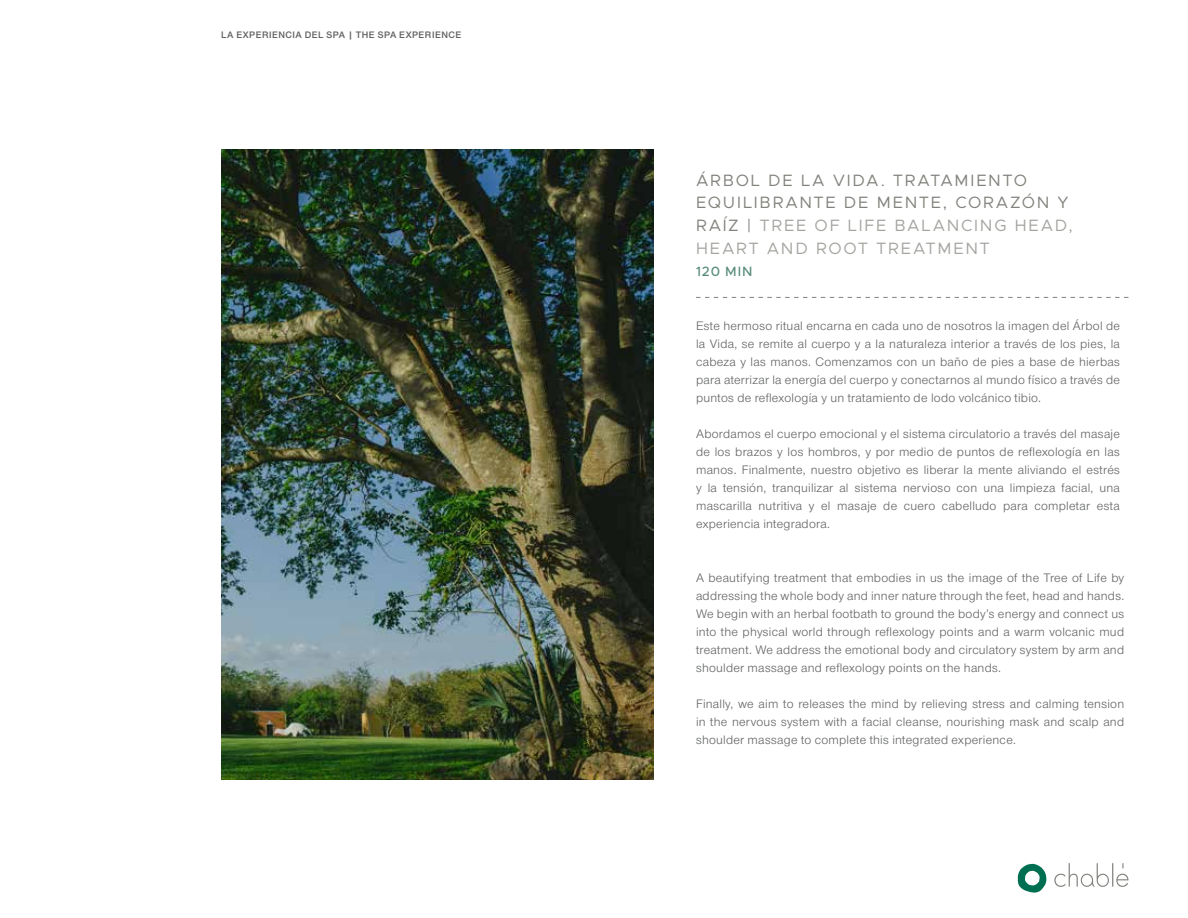
<style>
.page{position:relative;width:1188px;height:918px;background:#fff}
.page>*{position:absolute;margin:0;border:0;box-sizing:border-box;transform-origin:0 0}
.t1{font:16.5px/22.6px "Metropolis";letter-spacing:.105em;color:#81827c}
.t2{font:500 13.5px "Metropolis";letter-spacing:.065em;color:#578b77}
.t3{font:12.75px/18px "Nimbus San Nov T";letter-spacing:.02em;color:#5f6060;text-align:justify}
.t4{font:9.75px "Nimbus San Nov T Sem Bol";letter-spacing:.05em;color:#5f6060}
.s1{color:#a4a5a0}
</style>
<div class="page">
<svg style="left:1018px;top:864px;width:28px;height:29px"></svg>
<svg style="left:1054px;top:863px;width:75px;height:24px"></svg>
<img style="left:221px;top:150px;width:433px;height:630px">
<svg style="left:696px;top:297px;width:432px;height:1px"></svg>
<p class="t4" style="left:221px;top:29px;width:242px">LA EXPERIENCIA DEL SPA | THE SPA EXPERIENCE</p>
<p class="t1" style="left:696px;top:169px;width:378px">ÁRBOL DE LA VIDA. TRATAMIENTO<br>EQUILIBRANTE DE MENTE, CORAZÓN Y<br>RAÍZ | <span class="s1">TREE OF LIFE BALANCING HEAD,<br>HEART AND ROOT TREATMENT</span></p>
<p class="t2" style="left:696px;top:263px;width:58px">120 MIN</p>
<p class="t3" style="left:696px;top:316px;width:425px">Este hermoso ritual encarna en cada uno de nosotros la imagen del Árbol de la Vida, se remite al cuerpo y a la naturaleza interior a través de los pies, la cabeza y las manos. Comenzamos con un baño de pies a base de hierbas para aterrizar la energía del cuerpo y conectarnos al mundo físico a través de puntos de reflexología y un tratamiento de lodo volcánico tibio.</p>
<p class="t3" style="left:696px;top:424px;width:425px">Abordamos el cuerpo emocional y el sistema circulatorio a través del masaje de los brazos y los hombros, y por medio de puntos de reflexología en las manos. Finalmente, nuestro objetivo es liberar la mente aliviando el estrés y la tensión, tranquilizar al sistema nervioso con una limpieza facial, una mascarilla nutritiva y el masaje de cuero cabelludo para completar esta experiencia integradora.</p>
<p class="t3" style="left:696px;top:568px;width:430px">A beautifying treatment that embodies in us the image of the Tree of Life by addressing the whole body and inner nature through the feet, head and hands.<br>We begin with an herbal footbath to ground the body’s energy and connect us into the physical world through reflexology points and a warm volcanic mud treatment. We address the emotional body and circulatory system by arm and shoulder massage and reflexology points on the hands.</p>
<p class="t3" style="left:696px;top:694px;width:430px">Finally, we aim to releases the mind by relieving stress and calming tension in the nervous system with a facial cleanse, nourishing mask and scalp and shoulder massage to complete this integrated experience.</p>
</div>
